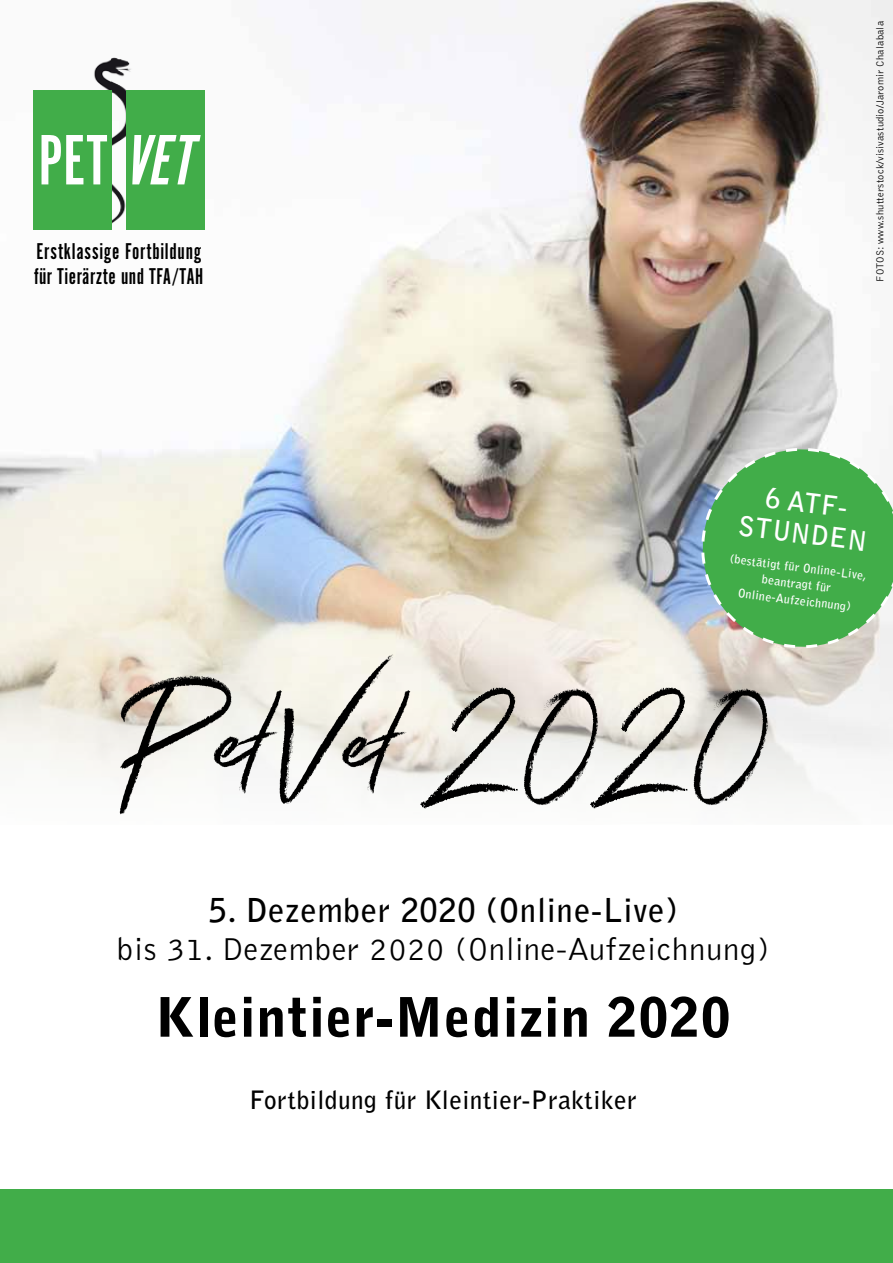
<style>
.page{position:relative;width:893px;height:1263px;background:#fff}
.page>*{position:absolute;margin:0;border:0;box-sizing:border-box;transform-origin:0 0}
.t1{font:159.9px "Stay Rad";letter-spacing:-.01em;color:#000}
.t2{font:74.1px "Alternate Gothic No 1 Regular";color:#fff}
.t3{font:900 54px "Bell Gothic Std";letter-spacing:.02em;color:#000}
.t4{font:300 32.7px "Bell Gothic Std";letter-spacing:.02em;color:#000}
.t5{font:700 32.7px "Bell Gothic Std";letter-spacing:.02em;color:#000}
.t6{font:700 27px/31.3px "Bell Gothic Std";color:#fff;text-align:center}
.t7{font:700 25.2px "Bell Gothic Std";letter-spacing:.02em;color:#000}
.t8{font:23.7px/25px "Alternate Gothic No 1 Regular";letter-spacing:.03em;color:#000}
.t9{font:700 12px/16.5px "Bell Gothic Std";color:#fff;text-align:center}
.t10{font:300 10.5px "Bell Gothic Std";letter-spacing:.02em;color:#000}
.s1{font-style:italic}
</style>
<div class="page">
<img style="left:0;top:0;width:893px;height:798px">
<img style="left:89px;top:57px;width:103px;height:34px">
<img style="left:111px;top:57px;width:16px;height:176px">
<div style="left:33px;top:91px;width:78px;height:139px;background:#41ad49"></div>
<div style="left:127px;top:91px;width:78px;height:139px;background:#41ad49"></div>
<svg style="left:697px;top:443px;width:196px;height:210px"></svg>
<div style="left:0;top:1190px;width:893px;height:73px;background:#41ad49"></div>
<h2 class="t2" style="left:39px;top:121px;width:171px">PET <span class="s1">VET</span></h2>
<h3 class="t8" style="left:34px;top:239px;width:171px">Erstklassige Fortbildung für Tierärzte und TFA/TAH</h3>
<p class="t10" style="left:874px;top:282px;width:262px;rotate:-90deg">FOTOS: www.shutterstock/visivastudio/Jaromir Chalabala</p>
<h3 class="t6" style="left:744px;top:479px;width:131px;rotate:7deg">6 AtF-<br>Stund en</h3>
<p class="t9" style="left:731px;top:550px;width:139px;rotate:7deg">(bestätigtfürOnline-Live, beantragtfür<br>O nl i ne- A uf zei c h nung)</p>
<h1 class="t1" style="left:118px;top:628px;width:656px">PetVet 2020</h1>
<h3 class="t5" style="left:209px;top:891px;width:471px">5. Dezember 2020 (Online-Live)</h3>
<h3 class="t4" style="left:117px;top:932px;width:654px">bis 31. Dezember 2020 (Online-Aufzeichnung)</h3>
<h3 class="t3" style="left:156px;top:986px;width:576px">Kleintier-Medizin 2020</h3>
<h3 class="t7" style="left:250px;top:1084px;width:389px">Fortbildung für Kleintier-Praktiker</h3>
</div>
